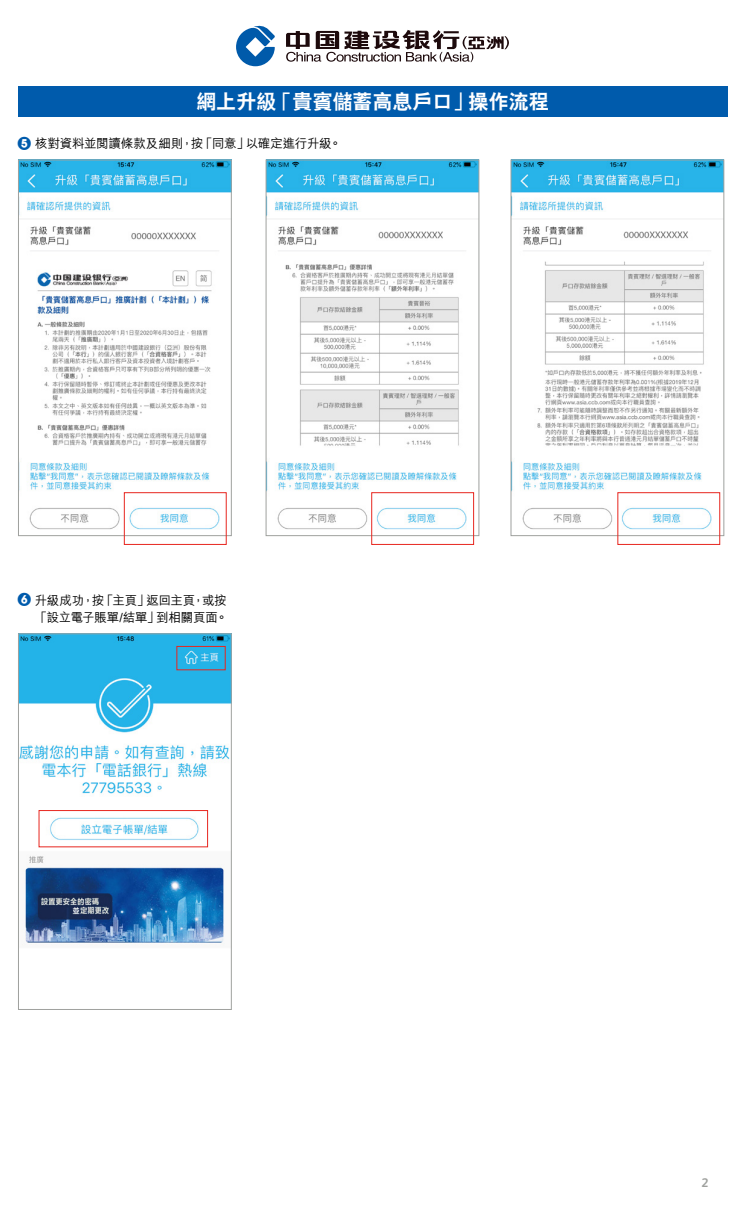
<style>
.page{position:relative;width:745px;height:1205px;background:#fff}
.page>*{position:absolute;margin:0;border:0;box-sizing:border-box;transform-origin:0 0}
.t1{font:800 20px "C Hei 2 HK";color:#fff}
.t2{font:500 12.5px/17.5px "M Hei HK";letter-spacing:-.02em;color:#000}
.t3{font:700 12.5px "FS Albert Pro";color:#9fa19e}
</style>
<div class="page">
<div style="left:18px;top:86px;width:708px;height:30px;background:#005bac"></div>
<svg style="left:236px;top:25px;width:39px;height:41px"></svg>
<svg style="left:286px;top:30px;width:222px;height:32px"></svg>
<img style="left:512px;top:162px;width:209px;height:372px">
<div style="left:510px;top:160px;width:213px;height:376px;border:1px solid #9fa19e"></div>
<img style="left:20px;top:162px;width:209px;height:372px">
<div style="left:18px;top:160px;width:213px;height:376px;border:1px solid #9fa19e"></div>
<img style="left:267px;top:162px;width:210px;height:372px">
<div style="left:265px;top:160px;width:214px;height:376px;border:1px solid #9fa19e"></div>
<img style="left:20px;top:635px;width:209px;height:311px">
<div style="left:18px;top:633px;width:213px;height:377px;border:1px solid #9fa19e"></div>
<div style="left:371px;top:492px;width:103px;height:53px;border:1px solid #e7261f"></div>
<div style="left:617px;top:492px;width:102px;height:53px;border:1px solid #e7261f"></div>
<div style="left:124px;top:492px;width:102px;height:53px;border:1px solid #e7261f"></div>
<div style="left:176px;top:646px;width:49px;height:24px;border:1px solid #e7261f"></div>
<div style="left:39px;top:810px;width:169px;height:37px;border:1px solid #e7261f"></div>
<h1 class="t1" style="left:196px;top:88px;width:354px">網上升級「貴賓儲蓄高息戶口」操作流程</h1>
<p class="t2" style="left:35px;top:134px;width:308px">核對資料並閱讀條款及細則，按「同意」以確定進行升級。</p>
<p class="t2" style="left:35px;top:590px;width:195px">升級成功，按「主頁」返回主頁，或按「設立電子賬單/結單」到相關頁面。</p>
<p class="t3" style="left:701px;top:1174px;width:9px">2</p>
</div>
